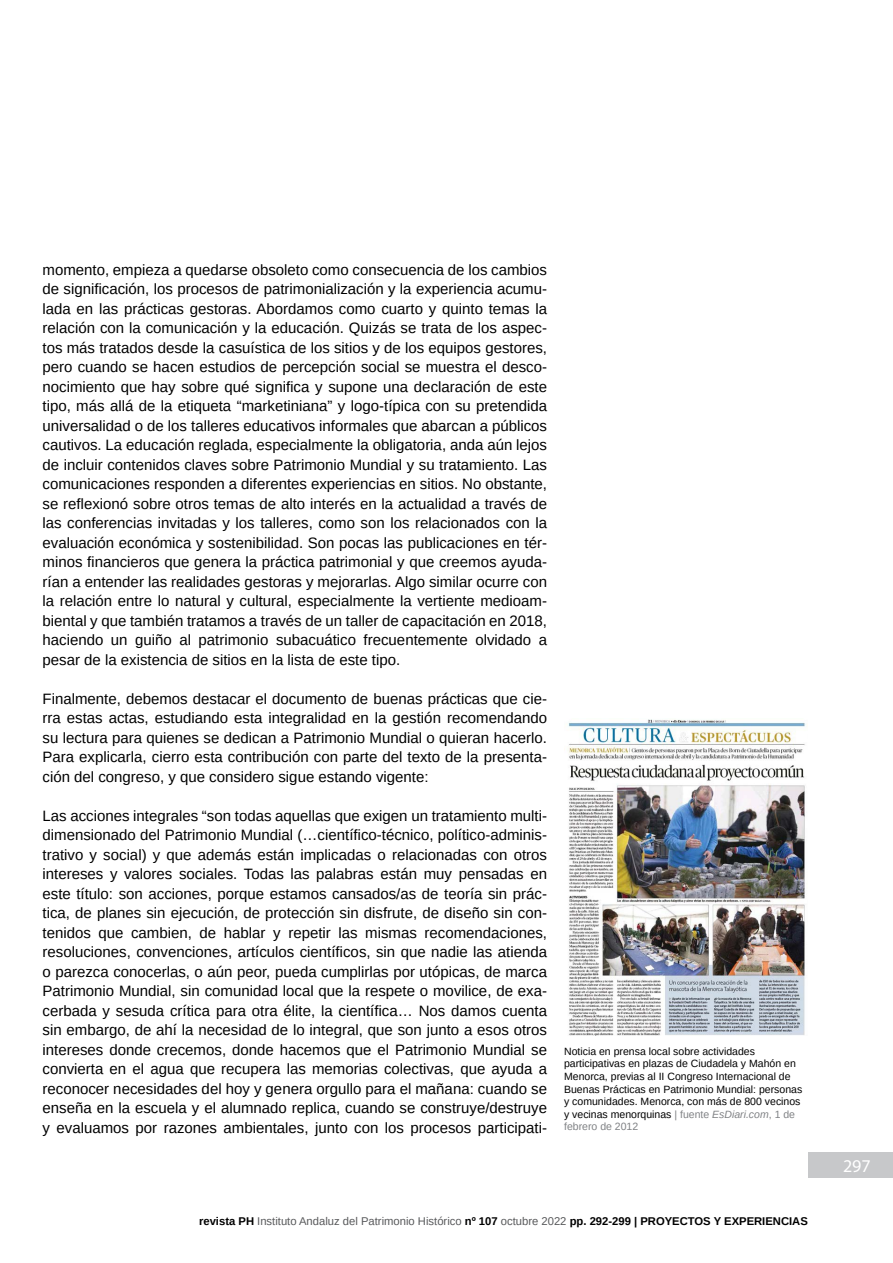
<style>
.page{position:relative;width:893px;height:1263px;background:#fff}
.page>*{position:absolute;margin:0;border:0;box-sizing:border-box;transform-origin:0 0}
.t1{font:18px "Myriad Pro";color:#fff}
.t2{font:15px/19.5px "Arimo";color:#000;text-align:justify}
.t3{font:11.25px "Arimo";color:#58595b}
.t4{font:10.5px/12.6px "Arimo";color:#000}
.s1{color:#808285}
.s2{font-style:italic;color:#808285}
.s3{font-weight:700;color:#000}
</style>
<div class="page">
<div style="left:808px;top:1152px;width:85px;height:26px;background:#c7c8ca"></div>
<img style="left:568px;top:719px;width:238px;height:316px">
<p class="t2" style="left:43px;top:260px;width:506px">momento, empieza a quedarse obsoleto como consecuencia de los cambios de significación, los procesos de patrimonialización y la experiencia acumu&shy;lada en las prácticas gestoras. Abordamos como cuarto y quinto temas la relación con la comunicación y la educación. Quizás se trata de los aspec&shy;tos más tratados desde la casuística de los sitios y de los equipos gestores, pero cuando se hacen estudios de percepción social se muestra el desco&shy;nocimiento que hay sobre qué significa y supone una declaración de este tipo, más allá de la etiqueta “marketiniana” y logo-típica con su pretendida universalidad o de los talleres educativos informales que abarcan a públicos cautivos. La educación reglada, especialmente la obligatoria, anda aún lejos de incluir contenidos claves sobre Patrimonio Mundial y su tratamiento. Las comunicaciones responden a diferentes experiencias en sitios. No obstante, se reflexionó sobre otros temas de alto interés en la actualidad a través de las conferencias invitadas y los talleres, como son los relacionados con la evaluación económica y sostenibilidad. Son pocas las publicaciones en tér&shy;minos financieros que genera la práctica patrimonial y que creemos ayuda&shy;rían a entender las realidades gestoras y mejorarlas. Algo similar ocurre con la relación entre lo natural y cultural, especialmente la vertiente medioam&shy;biental y que también tratamos a través de un taller de capacitación en 2018, haciendo un guiño al patrimonio subacuático frecuentemente olvidado a pesar de la existencia de sitios en la lista de este tipo.</p>
<p class="t2" style="left:43px;top:689px;width:506px">Finalmente, debemos destacar el documento de buenas prácticas que cie&shy;rra estas actas, estudiando esta integralidad en la gestión recomendando su lectura para quienes se dedican a Patrimonio Mundial o quieran hacerlo.<br>Para explicarla, cierro esta contribución con parte del texto de la presenta&shy;ción del congreso, y que considero sigue estando vigente:</p>
<p class="t2" style="left:43px;top:806px;width:506px">Las acciones integrales “son todas aquellas que exigen un tratamiento multi&shy;dimensionado del Patrimonio Mundial (…científico-técnico, político-adminis&shy;trativo y social) y que además están implicadas o relacionadas con otros intereses y valores sociales. Todas las palabras están muy pensadas en este título: son acciones, porque estamos cansados/as de teoría sin prác&shy;tica, de planes sin ejecución, de protección sin disfrute, de diseño sin con&shy;tenidos que cambien, de hablar y repetir las mismas recomendaciones, resoluciones, convenciones, artículos científicos, sin que nadie las atienda o parezca conocerlas, o aún peor, pueda cumplirlas por utópicas, de marca Patrimonio Mundial, sin comunidad local que la respete o movilice, de exa&shy;cerbada y sesuda crítica para otra élite, la científica… Nos damos cuenta sin embargo, de ahí la necesidad de lo integral, que son junto a esos otros intereses donde crecemos, donde hacemos que el Patrimonio Mundial se convierta en el agua que recupera las memorias colectivas, que ayuda a reconocer necesidades del hoy y genera orgullo para el mañana: cuando se enseña en la escuela y el alumnado replica, cuando se construye/destruye y evaluamos por razones ambientales, junto con los procesos participati-</p>
<p class="t4" style="left:564px;top:1045px;width:240px">Noticia en prensa local sobre actividades participativas en plazas de Ciudadela y Mahón en Menorca, previas al II Congreso Internacional de Buenas Prácticas en Patrimonio Mundial: personas y comunidades. Menorca, con más de 800 vecinos y vecinas menorquinas <span class="s1">| fuente</span> <span class="s2">EsDiari.com</span><span class="s1">, 1 de febrero de 2012</span></p>
<p class="t3" style="left:199px;top:1213px;width:610px"><span class="s3">revista PH</span> Instituto Andaluz del Patrimonio Histórico <span class="s3">nº 107</span> octubre 2022 <span class="s3">pp. 292-299 | PROYECTOS Y EXPERIENCIAS</span></p>
<p class="t1" style="left:843px;top:1155px;width:29px">297</p>
</div>
